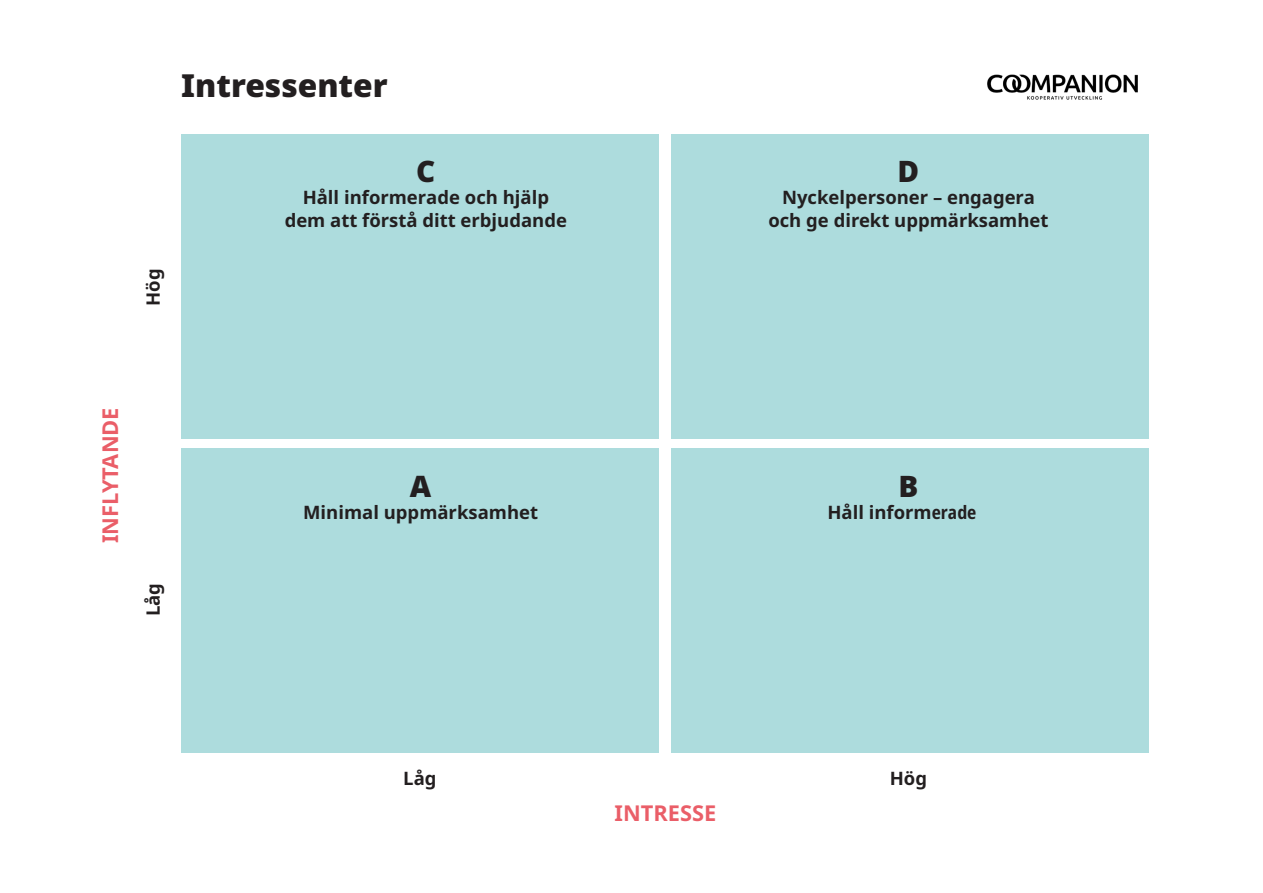
<style>
.page{position:relative;width:1263px;height:893px;background:#fff}
.page>*{position:absolute;margin:0;border:0;box-sizing:border-box;transform-origin:0 0}
.t1{font:900 31.8px "Noto Sans";color:#231f20}
.t2{font:900 29.55px "Noto Sans";color:#231f20}
.t3{font:700 21.75px "Noto Sans";color:#ea5e68}
.t4{font:700 18.45px/22.2px "Noto Sans";color:#231f20;text-align:center}
.s1{font-style:inherit}
.s2{font-stretch:condensed}
</style>
<div class="page">
<div style="left:181px;top:134px;width:478px;height:304px;background:#addcdd"></div>
<div style="left:181px;top:449px;width:478px;height:304px;background:#addcdd"></div>
<div style="left:671px;top:134px;width:477px;height:304px;background:#addcdd"></div>
<div style="left:671px;top:449px;width:477px;height:304px;background:#addcdd"></div>
<img style="left:987px;top:74px;width:151px;height:26px">
<p class="t1" style="left:181px;top:61px;width:208px">Intressenter</p>
<p class="t4" style="left:143px;top:306px;width:39px;rotate:-90deg">Hög</p>
<p class="t2" style="left:416px;top:149px;width:21px">C</p>
<p class="t4" style="left:285px;top:187px;width:284px">Håll informerad<span class="s1">e</span> och hjälp dem att förstå ditt erbjudande</p>
<p class="t3" style="left:95px;top:543px;width:137px;rotate:-90deg">INFLYTANDE</p>
<p class="t4" style="left:143px;top:616px;width:35px;rotate:-90deg">Låg</p>
<p class="t2" style="left:410px;top:463px;width:23px">A</p>
<p class="t4" style="left:303px;top:501px;width:236px">Minimal uppmärksamhet</p>
<p class="t2" style="left:897px;top:149px;width:23px">D</p>
<p class="t4" style="left:768px;top:187px;width:282px">Nyckelpersoner – engagera och ge direkt uppmärksamhet</p>
<p class="t2" style="left:898px;top:463px;width:21px">B</p>
<p class="t4" style="left:827px;top:501px;width:150px">Håll inform<span class="s2">erade</span></p>
<p class="t4" style="left:403px;top:767px;width:35px">Låg</p>
<p class="t3" style="left:615px;top:798px;width:103px">INTRESSE</p>
<p class="t4" style="left:890px;top:767px;width:39px">Hög</p>
</div>
